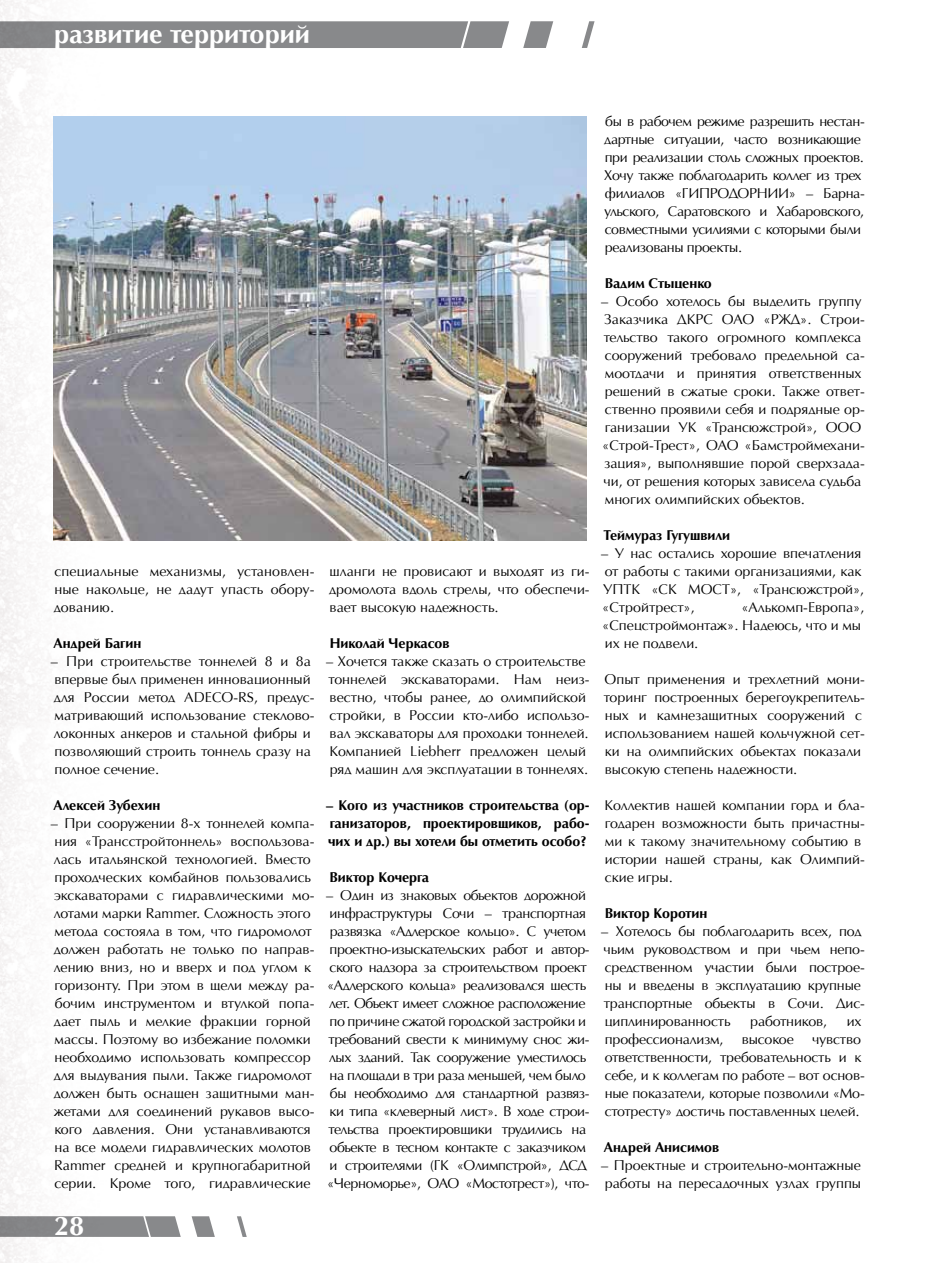
<style>
.page{position:relative;width:936px;height:1263px;background:#fff}
.page>*{position:absolute;margin:0;border:0;box-sizing:border-box;transform-origin:0 0}
.t1{font:700 27px "AG Opus High Resolution";color:#fff}
.t2{font:14.25px/18px "AG Opus High Resolution";color:#000}
.t3{font:14.25px/18px "AG Opus High Resolution";letter-spacing:-.025em;color:#000}
.t4{font:700 14.25px/18px "AG Opus High Resolution";color:#000;text-align:justify}
</style>
<div class="page">
<img style="left:0;top:0;width:140px;height:1263px">
<svg style="left:0;top:21px;width:594px;height:27px;background:#959697"></svg>
<svg style="left:0;top:1216px;width:247px;height:21px"></svg>
<img style="left:54px;top:117px;width:532px;height:423px">
<h1 class="t1" style="left:54px;top:18px;width:257px">развитие территорий</h1>
<p class="t2" style="left:54px;top:562px;width:262px;text-align:justify">специальные механизмы, установлен&shy;ные накольце, не дадут упасть обору&shy;дованию.</p>
<p class="t4" style="left:53px;top:634px;width:89px">Андрей Багин</p>
<p class="t2" style="left:51px;top:652px;width:265px">– При строительстве тоннелей 8 и 8а впервые был применен инновационный для России метод ADECO-RS, предус&shy;матривающий использование стеклово&shy;локонных анкеров и стальной фибры и позволяющий строить тоннель сразу на полное сечение.</p>
<p class="t4" style="left:53px;top:796px;width:108px">Алексей Зубехин</p>
<p class="t2" style="left:51px;top:814px;width:265px">– При сооружении 8-х тоннелей компа&shy;ния «Трансстройтоннель» воспользова&shy;лась итальянской технологией. Вместо проходческих комбайнов пользовались экскаваторами с гидравлическими мо&shy;лотами марки Rammer. Сложность этого метода состояла в том, что гидромолот должен работать не только по направ&shy;лению вниз, но и вверх и под углом к горизонту. При этом в щели между ра&shy;бочим инструментом и втулкой попа&shy;дает пыль и мелкие фракции горной массы. Поэтому во избежание поломки необходимо использовать компрессор для выдувания пыли. Также гидромолот должен быть оснащен защитными ман&shy;жетами для соединений рукавов высо&shy;кого давления. Они устанавливаются на все модели гидравлических молотов Rammer средней и крупногабаритной серии. Кроме того, гидравлические</p>
<h1 class="t1" style="left:54px;top:1210px;width:32px">28</h1>
<p class="t2" style="left:329px;top:562px;width:262px;text-align:justify">шланги не провисают и выходят из ги&shy;дромолота вдоль стрелы, что обеспечи&shy;вает высокую надежность.</p>
<p class="t4" style="left:330px;top:634px;width:121px">Николай Черкасов</p>
<p class="t2" style="left:326px;top:652px;width:265px">– Хочется также сказать о строительстве тоннелей экскаваторами. Нам неиз&shy;вестно, чтобы ранее, до олимпийской стройки, в России кто-либо использо&shy;вал экскаваторы для проходки тоннелей.<br>Компанией Liebherr предложен целый ряд машин для эксплуатации в тоннелях.</p>
<p class="t4" style="left:326px;top:796px;width:265px">– Кого из участников строительства (ор&shy;ганизаторов, проектировщиков, рабо&shy;чих и др.) вы хотели бы отметить особо?</p>
<p class="t4" style="left:329px;top:868px;width:101px">Виктор Кочерга</p>
<p class="t3" style="left:326px;top:886px;width:265px">– Один из знаковых объектов дорожной инфраструктуры Сочи – транспортная развязка «Адлерское кольцо». С учетом проектно-изыскательских работ и автор&shy;ского надзора за строительством проект «Адлерского кольца» реализовался шесть лет. Объект имеет сложное расположение по причине сжатой городской застройки и требований свести к минимуму снос жи&shy;лых зданий. Так сооружение уместилось на площади в три раза меньшей, чем было бы необходимо для стандартной развяз&shy;ки типа «клеверный лист». В ходе строи&shy;тельства проектировщики трудились на объекте в тесном контакте с заказчиком и строителями (ГК «Олимпстрой», ДСД «Черноморье», ОАО «Мостотрест»), что-</p>
<p class="t3" style="left:603px;top:112px;width:262px">бы в рабочем режиме разрешить нестан&shy;дартные ситуации, часто возникающие при реализации столь сложных проектов.<br>Хочу также поблагодарить коллег из трех филиалов «ГИПРОДОРНИИ» – Барна&shy;ульского, Саратовского и Хабаровского, совместными усилиями с которыми были реализованы проекты.</p>
<p class="t4" style="left:604px;top:274px;width:109px">Вадим Стыценко</p>
<p class="t2" style="left:601px;top:292px;width:265px">– Особо хотелось бы выделить группу Заказчика ДКРС ОАО «РЖД». Строи&shy;тельство такого огромного комплекса сооружений требовало предельной са&shy;моотдачи и принятия ответственных решений в сжатые сроки. Также ответ&shy;ственно проявили себя и подрядные ор&shy;ганизации УК «Трансюжстрой», ООО «Строй-Трест», ОАО «Бамстроймехани&shy;зация», выполнявшие порой сверхзада&shy;чи, от решения которых зависела судьба многих олимпийских объектов.</p>
<p class="t4" style="left:603px;top:526px;width:128px">Теймураз Гугушвили</p>
<p class="t2" style="left:601px;top:544px;width:264px">– У нас остались хорошие впечатления от работы с такими организациями, как<br>УПТК «СК МОСТ», «Трансюжстрой», «Стройтрест»,</p>
<p class="t2" style="left:602px;top:598px;width:263px;text-indent:139px">«Алькомп-Европа», «Спецстроймонтаж». Надеюсь, что и мы их не подвели.</p>
<p class="t2" style="left:603px;top:670px;width:262px">Опыт применения и трехлетний мони&shy;торинг построенных берегоукрепитель&shy;ных и камнезащитных сооружений с использованием нашей кольчужной сет&shy;ки на олимпийских объектах показали высокую степень надежности.</p>
<p class="t2" style="left:604px;top:796px;width:262px">Коллектив нашей компании горд и бла&shy;годарен возможности быть причастны&shy;ми к такому значительному событию в истории нашей страны, как Олимпий&shy;ские игры.</p>
<p class="t4" style="left:604px;top:904px;width:104px">Виктор Коротин</p>
<p class="t2" style="left:601px;top:922px;width:265px">– Хотелось бы поблагодарить всех, под чьим руководством и при чьем непо&shy;средственном участии были построе&shy;ны и введены в эксплуатацию крупные транспортные объекты в Сочи. Дис&shy;циплинированность</p>
<p class="t2" style="left:750px;top:1012px;width:78px">работников,</p>
<p class="t2" style="left:846px;top:1012px;width:16px">их</p>
<p class="t2" style="left:604px;top:1030px;width:120px">профессионализм,</p>
<p class="t2" style="left:741px;top:1030px;width:53px">высокое</p>
<p class="t2" style="left:604px;top:1030px;width:261px;text-indent:207px">чувство ответственности, требовательность и к себе, и к коллегам по работе – вот основ&shy;ные показатели, которые позволили «Мо&shy;стотресту» достичь поставленных целей.</p>
<p class="t4" style="left:603px;top:1138px;width:117px">Андрей Анисимов</p>
<p class="t2" style="left:601px;top:1156px;width:261px">– Проектные и строительно-монтажные работы на пересадочных узлах группы</p>
</div>
